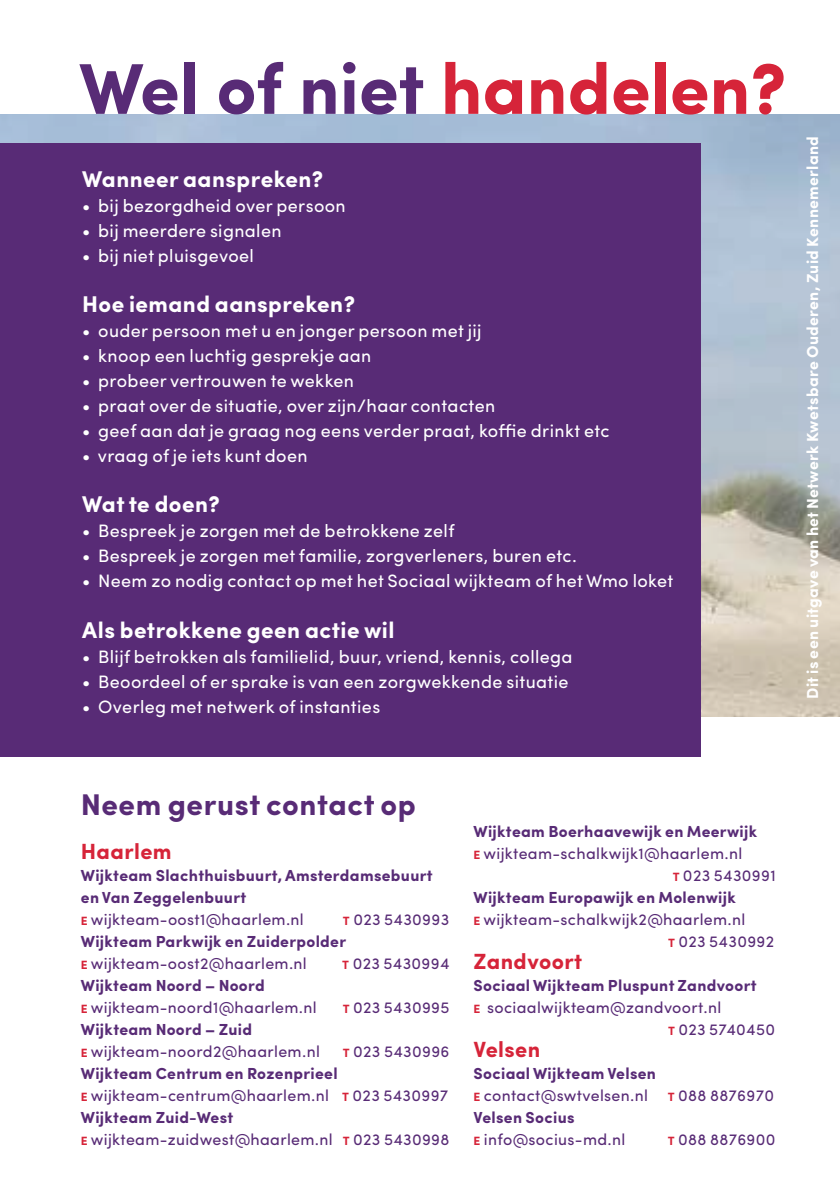
<style>
.page{position:relative;width:840px;height:1191px;background:#fff}
.page>*{position:absolute;margin:0;border:0;box-sizing:border-box;transform-origin:0 0}
.t1{font:700 72px "Sofia Pro";color:#582b76}
.t2{font:700 30px "Sofia Pro";letter-spacing:.02em;color:#582b76}
.t3{font:700 22.8px "Sofia Pro";letter-spacing:.02em;color:#fff}
.t4{font:700 22px "Sofia Pro";letter-spacing:.02em;color:#d62439}
.t5{font:18px "Sofia Pro";letter-spacing:.02em;color:#fff}
.t6{font:16px/22px "Sofia Pro";letter-spacing:.02em;color:#582b76}
.t7{font:700 16px/22px "Sofia Pro";letter-spacing:.02em;color:#582b76}
.t8{font:700 16px "Sofia Pro";letter-spacing:.02em;color:#fff}
.s1{color:#d62439}
.s2{font-size:12px;color:#d62439}
.s3{font-weight:400}
.s4{font-weight:700;font-size:12px;color:#d62439}
.s5{font-weight:700}
</style>
<div class="page">
<img style="left:0;top:115px;width:839px;height:601px">
<div style="left:0;top:143px;width:700px;height:614px;background:#582b76"></div>
<h1 class="t1" style="left:79px;top:34px;width:707px">Wel of niet <span class="s1">handelen?</span></h1>
<p class="t3" style="left:82px;top:162px;width:242px">Wanneer aanspreken?</p>
<p class="t5" style="left:82px;top:193px;width:265px">• bij bezorgdheid over persoon</p>
<p class="t5" style="left:82px;top:218px;width:201px">• bij meerdere signalen</p>
<p class="t5" style="left:82px;top:243px;width:173px">• bij niet pluisgevoel</p>
<p class="t3" style="left:82px;top:287px;width:274px">Hoe iemand aanspreken?</p>
<p class="t5" style="left:82px;top:318px;width:400px">• ouder persoon met u en jonger persoon met jij</p>
<p class="t5" style="left:82px;top:343px;width:290px">• knoop een luchtig gesprekje aan</p>
<p class="t5" style="left:82px;top:368px;width:273px">• probeer vertrouwen te wekken</p>
<p class="t5" style="left:82px;top:393px;width:414px">• praat over de situatie, over zijn/haar contacten</p>
<p class="t5" style="left:82px;top:418px;width:528px">• geef aan dat je graag nog eens verder praat, koffie drinkt etc</p>
<p class="t5" style="left:82px;top:443px;width:227px">• vraag of je iets kunt doen</p>
<p class="t3" style="left:82px;top:487px;width:139px">Wat te doen?</p>
<p class="t5" style="left:82px;top:518px;width:373px">• Bespreek je zorgen met de betrokkene zelf</p>
<p class="t5" style="left:82px;top:543px;width:496px">• Bespreek je zorgen met familie, zorgverleners, buren etc.</p>
<p class="t5" style="left:82px;top:568px;width:592px">• Neem zo nodig contact op met het Sociaal wijkteam of het Wmo loket</p>
<p class="t3" style="left:82px;top:612px;width:313px">Als betrokkene geen actie wil</p>
<p class="t5" style="left:82px;top:643px;width:491px">• Blijf betrokken als familielid, buur, vriend, kennis, collega</p>
<p class="t5" style="left:82px;top:668px;width:487px">• Beoordeel of er sprake is van een zorgwekkende situatie</p>
<p class="t5" style="left:82px;top:693px;width:299px">• Overleg met netwerk of instanties</p>
<p class="t8" style="left:799px;top:699px;width:564px;rotate:-90deg">Dit is een uitgave van het Netwerk Kwetsbare Ouderen, Zuid Kennemerland</p>
<h2 class="t2" style="left:81px;top:782px;width:336px">Neem gerust contact op</h2>
<p class="t4" style="left:81px;top:834px;width:92px">Haarlem</p>
<p class="t7" style="left:81px;top:863px;width:353px">Wijkteam Slachthuisbuurt, Amsterdamsebuurt en Van Zeggelenbuurt<br><span class="s2">E</span> <span class="s3">wijkteam-oost1@haarlem.nl</span></p>
<p class="t6" style="left:81px;top:907px;width:370px;text-indent:262px"><span class="s4">T</span> 023 5430993<br><span class="s5">Wijkteam Parkwijk en Zuiderpolder<br></span><span class="s4">E</span> wijkteam-oost2@haarlem.nl</p>
<p class="t6" style="left:342px;top:951px;width:109px"><span class="s4">T</span> 023 5430994</p>
<p class="t6" style="left:81px;top:973px;width:237px"><span class="s5">Wijkteam Noord – Noord<br></span><span class="s4">E</span> wijkteam-noord1@haarlem.nl</p>
<p class="t6" style="left:342px;top:995px;width:108px"><span class="s4">T</span> 023 5430995</p>
<p class="t6" style="left:81px;top:1017px;width:240px"><span class="s5">Wijkteam Noord – Zuid<br></span><span class="s4">E</span> wijkteam-noord2@haarlem.nl</p>
<p class="t6" style="left:342px;top:1039px;width:108px"><span class="s4">T</span> 023 5430996</p>
<p class="t6" style="left:81px;top:1061px;width:370px"><span class="s5">Wijkteam Centrum en Rozenprieel<br></span><span class="s4">E</span> wijkteam-centrum@haarlem.nl <span class="s4">T</span> 023 5430997<br><span class="s5">Wijkteam Zuid-West<br></span><span class="s4">E</span> wijkteam-zuidwest@haarlem.nl <span class="s4">T</span> 023 5430998</p>
<p class="t7" style="left:473px;top:819px;width:285px">Wijkteam Boerhaavewijk en Meerwijk</p>
<p class="t6" style="left:473px;top:841px;width:270px"><span class="s4">E</span> wijkteam-schalkwijk1@haarlem.nl</p>
<p class="t6" style="left:672px;top:863px;width:104px"><span class="s4">T</span> 023 5430991</p>
<p class="t7" style="left:473px;top:885px;width:264px">Wijkteam Europawijk en Molenwijk</p>
<p class="t6" style="left:473px;top:907px;width:273px"><span class="s4">E</span> wijkteam-schalkwijk2@haarlem.nl</p>
<p class="t6" style="left:667px;top:929px;width:107px"><span class="s4">T</span> 023 5430992</p>
<p class="t4" style="left:473px;top:944px;width:110px">Zandvoort</p>
<p class="t7" style="left:473px;top:973px;width:284px">Sociaal Wijkteam Pluspunt Zandvoort</p>
<p class="t6" style="left:473px;top:995px;width:249px"><span class="s4">E</span> sociaalwijkteam@zandvoort.nl</p>
<p class="t6" style="left:667px;top:1017px;width:108px"><span class="s4">T</span> 023 5740450</p>
<p class="t4" style="left:473px;top:1032px;width:68px">Velsen</p>
<p class="t6" style="left:473px;top:1061px;width:302px"><span class="s5">Sociaal Wijkteam Velsen<br></span><span class="s4">E</span> contact@swtvelsen.nl <span class="s4">T</span> 088 8876970<br><span class="s5">Velsen Socius<br></span><span class="s4">E</span> info@socius-md.nl</p>
<p class="t6" style="left:667px;top:1127px;width:109px"><span class="s4">T</span> 088 8876900</p>
</div>
